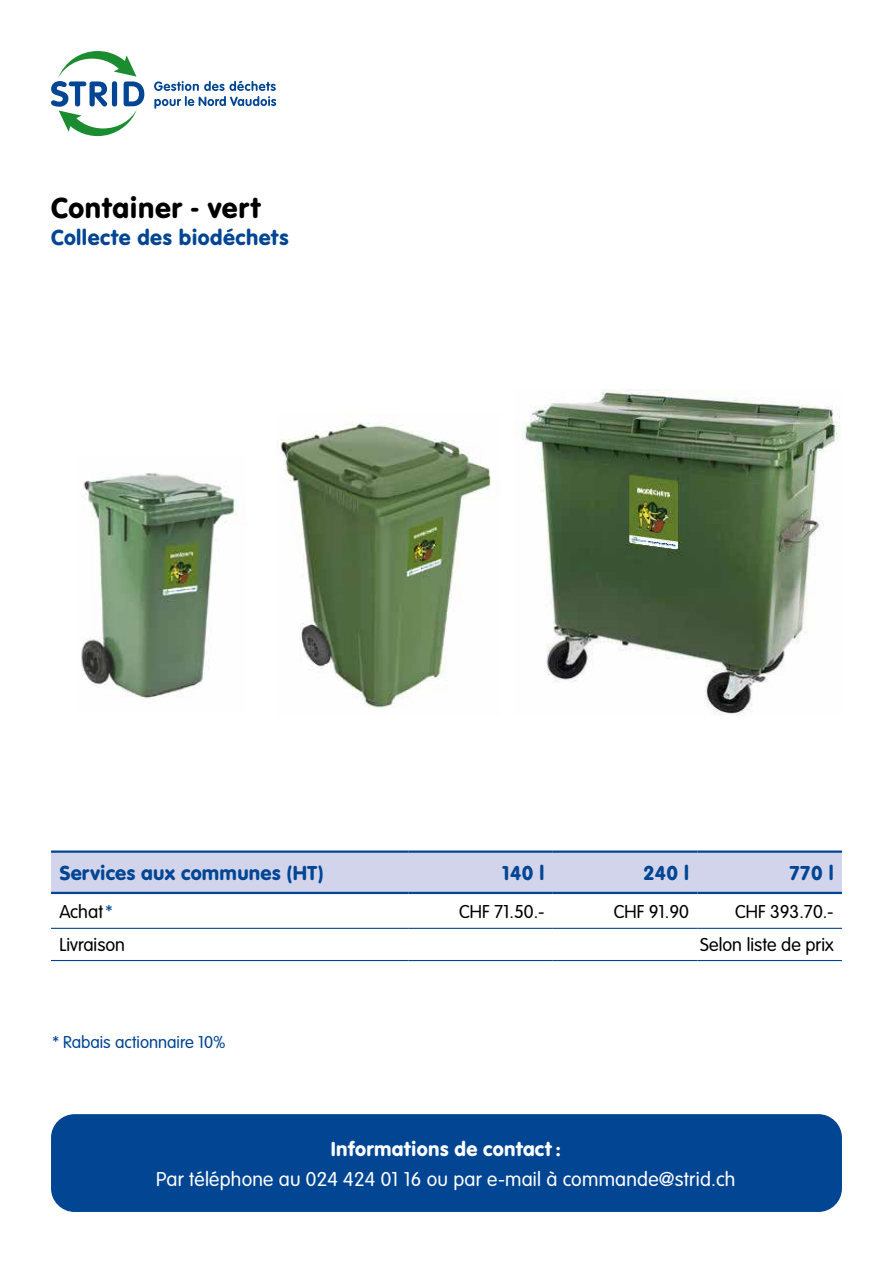
<style>
.page{position:relative;width:893px;height:1263px;background:#fff}
.page>*{position:absolute;margin:0;border:0;box-sizing:border-box;transform-origin:0 0}
.t1{font:30px "VAG Rundschrift D";letter-spacing:.02em;color:#000}
.t2{font:22.5px "VAG Rundschrift D";letter-spacing:.02em;color:#014593}
.t3{font:300 21px "VAG Rundschrift D";letter-spacing:.01em;color:#fff}
.t4{font:21px "VAG Rundschrift D";letter-spacing:.01em;color:#014593}
.t5{font:21px "VAG Rundschrift D";letter-spacing:.01em;color:#fff}
.t6{font:300 19.5px "VAG Rundschrift D";color:#000}
.t7{font:300 18px "VAG Rundschrift D";color:#014593}
.s1{color:#014593}
</style>
<div class="page">
<div style="left:51px;top:1114px;width:791px;height:98px;background:#014593;border-radius:24px"></div>
<svg style="left:154px;top:81px;width:122px;height:28px"></svg>
<svg style="left:51px;top:51px;width:93px;height:85px"></svg>
<img style="left:81px;top:472px;width:156px;height:227px">
<img style="left:280px;top:413px;width:212px;height:295px">
<img style="left:514px;top:389px;width:326px;height:326px">
<div style="left:51px;top:853px;width:791px;height:39px;background:#d1d4eb"></div>
<hr style="left:51px;top:928px;width:357px;height:1px;background:#014593">
<hr style="left:408px;top:928px;width:145px;height:1px;background:#014593">
<hr style="left:553px;top:928px;width:144px;height:1px;background:#014593">
<hr style="left:697px;top:928px;width:145px;height:1px;background:#014593">
<hr style="left:51px;top:960px;width:357px;height:1px;background:#014593">
<hr style="left:408px;top:960px;width:145px;height:1px;background:#014593">
<hr style="left:553px;top:960px;width:144px;height:1px;background:#014593">
<hr style="left:697px;top:960px;width:145px;height:1px;background:#014593">
<hr style="left:51px;top:850px;width:357px;height:3px;background:#014593">
<hr style="left:408px;top:850px;width:145px;height:3px;background:#014593">
<hr style="left:553px;top:850px;width:144px;height:3px;background:#014593">
<hr style="left:697px;top:850px;width:145px;height:3px;background:#014593">
<hr style="left:51px;top:892px;width:357px;height:2px;background:#014593">
<hr style="left:408px;top:892px;width:145px;height:2px;background:#014593">
<hr style="left:553px;top:892px;width:144px;height:2px;background:#014593">
<hr style="left:697px;top:892px;width:145px;height:2px;background:#014593">
<h1 class="t1" style="left:51px;top:190px;width:212px">Container - vert</h1>
<p class="t2" style="left:51px;top:224px;width:239px">Collecte des biodéchets</p>
<p class="t4" style="left:59px;top:860px;width:266px">Services aux communes (HT)</p>
<p class="t4" style="left:503px;top:860px;width:43px">140 l</p>
<p class="t4" style="left:644px;top:860px;width:47px">240 l</p>
<p class="t4" style="left:790px;top:860px;width:46px">770 l</p>
<p class="t6" style="left:59px;top:901px;width:55px">Achat<span class="s1">*</span></p>
<p class="t6" style="left:459px;top:901px;width:87px">CHF 71.50.-</p>
<p class="t6" style="left:614px;top:901px;width:77px">CHF 91.90</p>
<p class="t6" style="left:735px;top:901px;width:100px">CHF 393.70.-</p>
<p class="t6" style="left:59px;top:934px;width:67px">Livraison</p>
<p class="t6" style="left:700px;top:934px;width:135px">Selon liste de prix</p>
<p class="t7" style="left:52px;top:1032px;width:175px">* Rabais actionnaire 10%</p>
<p class="t5" style="left:331px;top:1136px;width:232px">Informations de contact:</p>
<p class="t3" style="left:156px;top:1167px;width:581px">Par téléphone au 024 424 01 16 ou par e-mail à commande@strid.ch</p>
</div>
